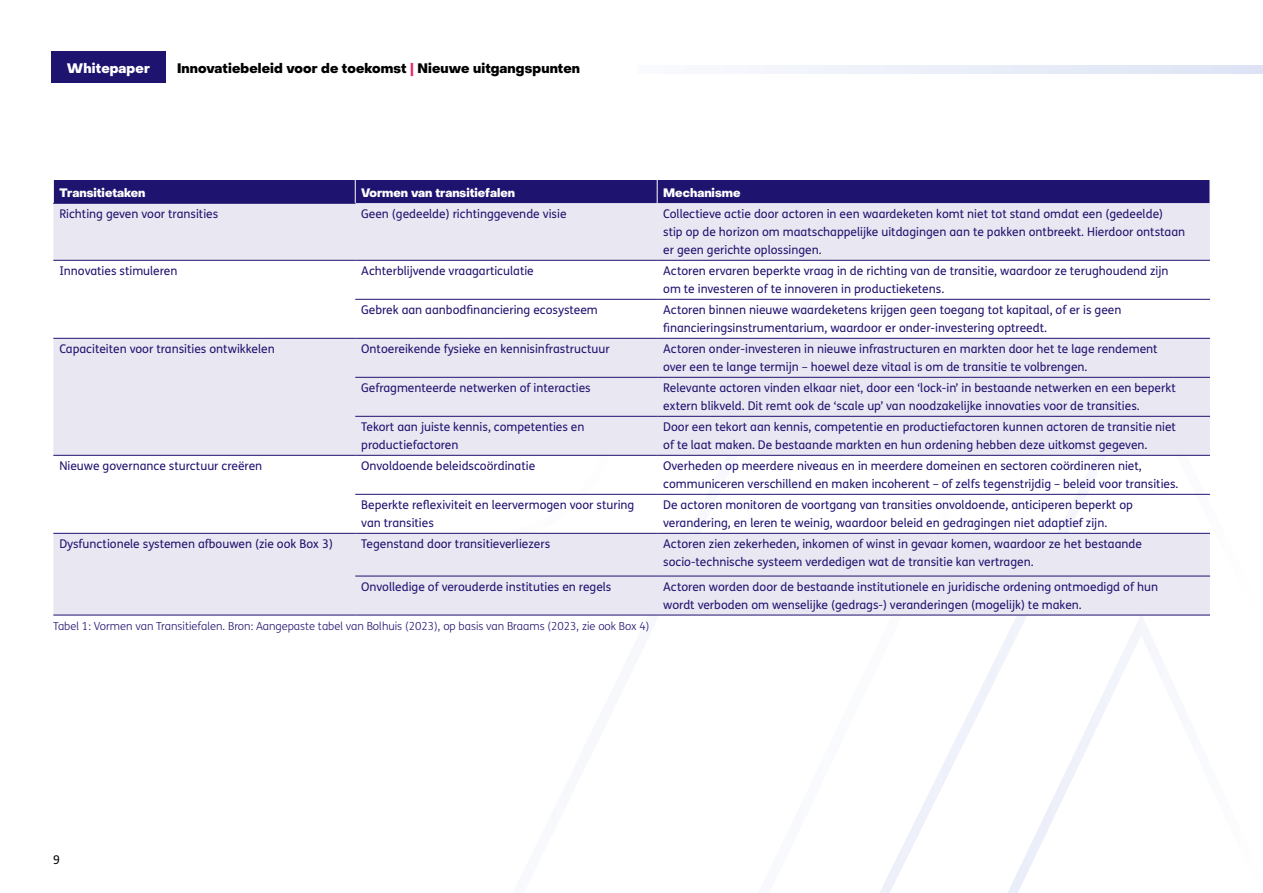
<style>
.page{position:relative;width:1263px;height:893px;background:#fff}
.page>*{position:absolute;margin:0;border:0;box-sizing:border-box;transform-origin:0 0}
.TAG{font:800 13.5px "PP Object Sans";letter-spacing:.01em;color:#000}
.t1{font:800 13.5px "PP Object Sans";letter-spacing:.01em;color:#fff}
.BT_Tabel_tekst{font:12px/18px "FS Me Pro";color:#1f1370}
.BT_Tabel_kop{font:800 12px "PP Object Sans";color:#fff}
.t2{font:12px "FS Me Pro";color:#000}
.BT1_broodtekst{font:300 11.1px "FS Me Pro";color:#1f1370}
.s1{color:#ee2368}
</style>
<div class="page">
<svg style="left:747px;top:66px;width:516px;height:8px"></svg>
<svg style="left:880px;top:681px;width:105px;height:212px"></svg>
<svg style="left:985px;top:616px;width:166px;height:277px"></svg>
<div style="left:51px;top:51px;width:115px;height:31px;background:#1f1370"></div>
<svg style="left:53px;top:203px;width:1157px;height:412px;fill:#e9e7f1"></svg>
<hr style="left:657px;top:299px;width:553px;height:1px;background:#1f1370">
<hr style="left:355px;top:338px;width:302px;height:1px;background:#1f1370">
<hr style="left:657px;top:338px;width:553px;height:1px;background:#1f1370">
<hr style="left:657px;top:377px;width:553px;height:1px;background:#1f1370">
<hr style="left:355px;top:416px;width:302px;height:1px;background:#1f1370">
<hr style="left:355px;top:455px;width:302px;height:1px;background:#1f1370">
<hr style="left:355px;top:494px;width:302px;height:1px;background:#1f1370">
<hr style="left:657px;top:494px;width:553px;height:1px;background:#1f1370">
<hr style="left:355px;top:533px;width:302px;height:1px;background:#1f1370">
<hr style="left:657px;top:533px;width:553px;height:1px;background:#1f1370">
<hr style="left:355px;top:576px;width:302px;height:1px;background:#1f1370">
<hr style="left:657px;top:576px;width:553px;height:1px;background:#1f1370">
<hr style="left:355px;top:260px;width:302px;height:1px;background:#1f1370">
<hr style="left:657px;top:260px;width:553px;height:1px;background:#1f1370">
<hr style="left:355px;top:615px;width:302px;height:1px;background:#1f1370">
<hr style="left:657px;top:615px;width:553px;height:1px;background:#1f1370">
<hr style="left:657px;top:416px;width:553px;height:1px;background:#1f1370">
<hr style="left:657px;top:455px;width:553px;height:1px;background:#1f1370">
<div style="left:53px;top:180px;width:1157px;height:23px;background:#1f1370"></div>
<hr style="left:53px;top:203px;width:302px;height:1px;background:#1f1370">
<hr style="left:355px;top:299px;width:302px;height:1px;background:#1f1370">
<hr style="left:355px;top:377px;width:302px;height:1px;background:#1f1370">
<hr style="left:53px;top:260px;width:302px;height:1px;background:#1f1370">
<hr style="left:53px;top:338px;width:302px;height:1px;background:#1f1370">
<hr style="left:53px;top:455px;width:302px;height:1px;background:#1f1370">
<hr style="left:53px;top:533px;width:302px;height:1px;background:#1f1370">
<hr style="left:53px;top:615px;width:302px;height:1px;background:#1f1370">
<p class="t1" style="left:67px;top:60px;width:84px">Whitepaper</p>
<p class="TAG" style="left:177px;top:60px;width:405px">Innovatiebeleid voor de toekomst <span class="s1">|</span> Nieuwe uitgangspunten</p>
<p class="BT_Tabel_kop" style="left:59px;top:186px;width:88px">Transitietaken</p>
<p class="BT_Tabel_kop" style="left:361px;top:186px;width:155px">Vormen van transitiefalen</p>
<p class="BT_Tabel_kop" style="left:663px;top:186px;width:79px">Mechanisme</p>
<p class="BT_Tabel_tekst" style="left:59px;top:205px;width:160px">Richting geven voor transities</p>
<p class="BT_Tabel_tekst" style="left:361px;top:205px;width:207px">Geen (gedeelde) richtinggevende visie</p>
<p class="BT_Tabel_tekst" style="left:663px;top:205px;width:523px">Collectieve actie door actoren in een waardeketen komt niet tot stand omdat een (gedeelde) stip op de horizon om maatschappelijke uitdagingen aan te pakken ontbreekt. Hierdoor ontstaan er geen gerichte oplossingen.</p>
<p class="BT_Tabel_tekst" style="left:59px;top:262px;width:120px">Innovaties stimuleren</p>
<p class="BT_Tabel_tekst" style="left:361px;top:262px;width:174px">Achterblijvende vraagarticulatie</p>
<p class="BT_Tabel_tekst" style="left:663px;top:262px;width:507px">Actoren ervaren beperkte vraag in de richting van de transitie, waardoor ze terughoudend zijn om te investeren of te innoveren in productieketens.</p>
<p class="BT_Tabel_tekst" style="left:361px;top:301px;width:238px">Gebrek aan aanbodfinanciering ecosysteem</p>
<p class="BT_Tabel_tekst" style="left:663px;top:301px;width:460px">Actoren binnen nieuwe waardeketens krijgen geen toegang tot kapitaal, of er is geen financieringsinstrumentarium, waardoor er onder-investering optreedt.</p>
<p class="BT_Tabel_tekst" style="left:59px;top:340px;width:217px">Capaciteiten voor transities ontwikkelen</p>
<p class="BT_Tabel_tekst" style="left:361px;top:340px;width:250px">Ontoereikende fysieke en kennisinfrastructuur</p>
<p class="BT_Tabel_tekst" style="left:663px;top:340px;width:496px">Actoren onder-investeren in nieuwe infrastructuren en markten door het te lage rendement over een te lange termijn – hoewel deze vitaal is om de transitie te volbrengen.</p>
<p class="BT_Tabel_tekst" style="left:361px;top:379px;width:231px">Gefragmenteerde netwerken of interacties</p>
<p class="BT_Tabel_tekst" style="left:663px;top:379px;width:514px">Relevante actoren vinden elkaar niet, door een ‘lock-in’ in bestaande netwerken en een beperkt extern blikveld. Dit remt ook de ‘scale up’ van noodzakelijke innovaties voor de transities.</p>
<p class="BT_Tabel_tekst" style="left:361px;top:418px;width:225px">Tekort aan juiste kennis, competenties en productiefactoren</p>
<p class="BT_Tabel_tekst" style="left:663px;top:418px;width:514px">Door een tekort aan kennis, competentie en productiefactoren kunnen actoren de transitie niet of te laat maken. De bestaande markten en hun ordening hebben deze uitkomst gegeven.</p>
<p class="BT_Tabel_tekst" style="left:59px;top:457px;width:204px">Nieuwe governance sturctuur creëren</p>
<p class="BT_Tabel_tekst" style="left:361px;top:457px;width:175px">Onvoldoende beleidscoördinatie</p>
<p class="BT_Tabel_tekst" style="left:663px;top:457px;width:517px">Overheden op meerdere niveaus en in meerdere domeinen en sectoren coördineren niet, communiceren verschillend en maken incoherent – of zelfs tegenstrijdig – beleid voor transities.</p>
<p class="BT_Tabel_tekst" style="left:361px;top:496px;width:275px">Beperkte reflexiviteit en leervermogen voor sturing van transities</p>
<p class="BT_Tabel_tekst" style="left:663px;top:496px;width:471px">De actoren monitoren de voortgang van transities onvoldoende, anticiperen beperkt op verandering, en leren te weinig, waardoor beleid en gedragingen niet adaptief zijn.</p>
<p class="BT_Tabel_tekst" style="left:59px;top:535px;width:275px">Dysfunctionele systemen afbouwen (zie ook Box 3)</p>
<p class="BT_Tabel_tekst" style="left:361px;top:535px;width:190px">Tegenstand door transitieverliezers</p>
<p class="BT_Tabel_tekst" style="left:663px;top:535px;width:480px">Actoren zien zekerheden, inkomen of winst in gevaar komen, waardoor ze het bestaande socio-technische systeem verdedigen wat de transitie kan vertragen.</p>
<p class="BT_Tabel_tekst" style="left:361px;top:578px;width:252px">Onvolledige of verouderde instituties en regels</p>
<p class="BT_Tabel_tekst" style="left:663px;top:578px;width:496px">Actoren worden door de bestaande institutionele en juridische ordening ontmoedigd of hun wordt verboden om wenselijke (gedrags-) veranderingen (mogelijk) te maken.</p>
<p class="BT1_broodtekst" style="left:53px;top:619px;width:598px">Tabel 1: Vormen van Transitiefalen. Bron: Aangepaste tabel van Bolhuis (2023), op basis van Braams (2023, zie ook Box 4)</p>
<p class="t2" style="left:53px;top:852px;width:8px">9</p>
</div>
